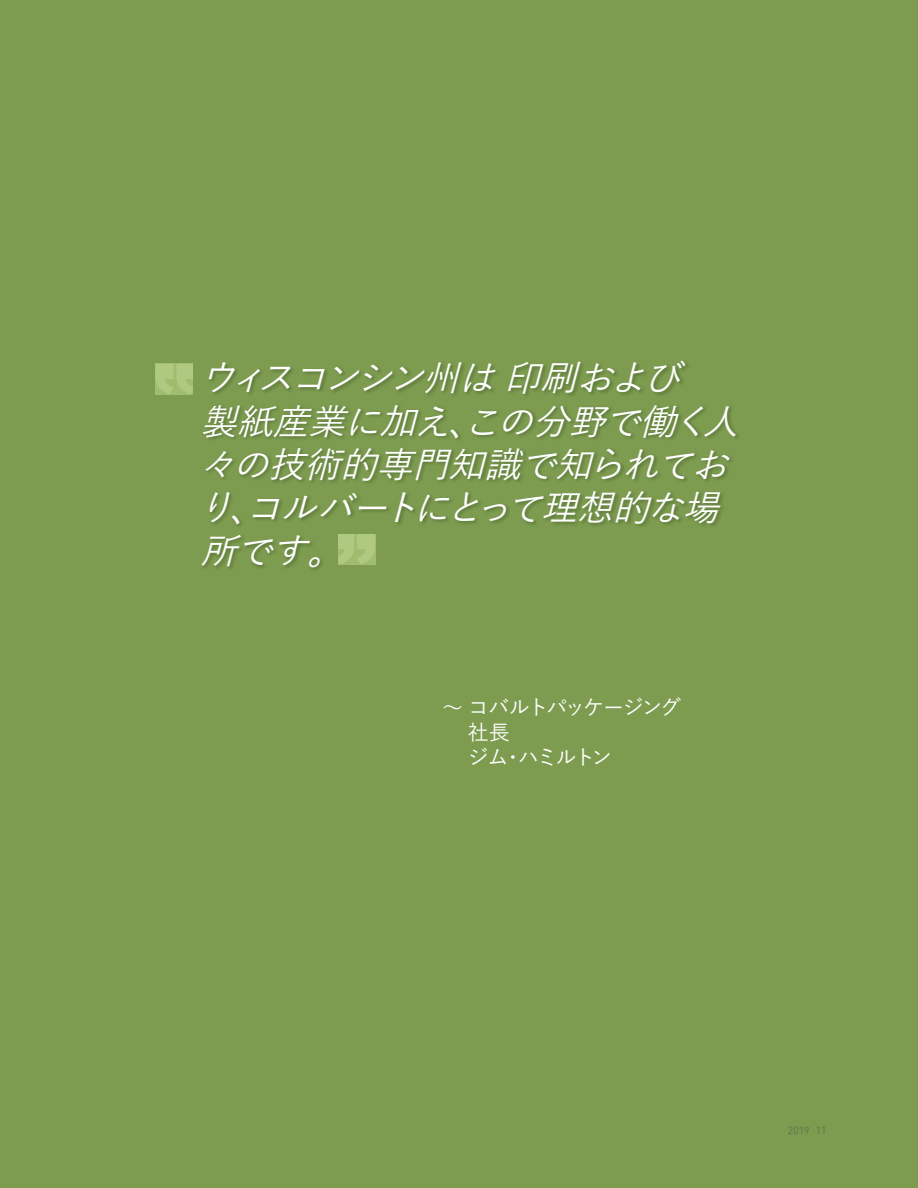
<style>
.page{position:relative;width:918px;height:1188px;background:#7d9c50}
.page>*{position:absolute;margin:0;border:0;box-sizing:border-box;transform-origin:0 0}
.t1{font:italic 500 36px/43.2px "Yu Gothic";color:#fff}
.t2{font:500 21px "Yu Gothic";letter-spacing:-.095em;color:#fff}
.t3{font:10.5px "DIN Pro";color:#5f714a}
</style>
<div class="page">
<div style="left:200px;top:359px;width:541px;height:213px;background:#4c672e;opacity:.75"></div>
<p class="t1" style="left:197px;top:352px;width:558px">ウィスコンシン州は 印刷および<br>製紙産業に加え、この分野で働く人々の技術的専門知識で知られており、コルバートにとって理想的な場所です。</p>
<p class="t2" style="left:442px;top:688px;width:241px">〜コバルトパッケージング</p>
<p class="t2" style="left:468px;top:713px;width:43px">社長</p>
<p class="t2" style="left:468px;top:738px;width:146px">ジム・ハミルトン</p>
<p class="t3" style="left:788px;top:1123px;width:40px">2019年11</p>
</div>
